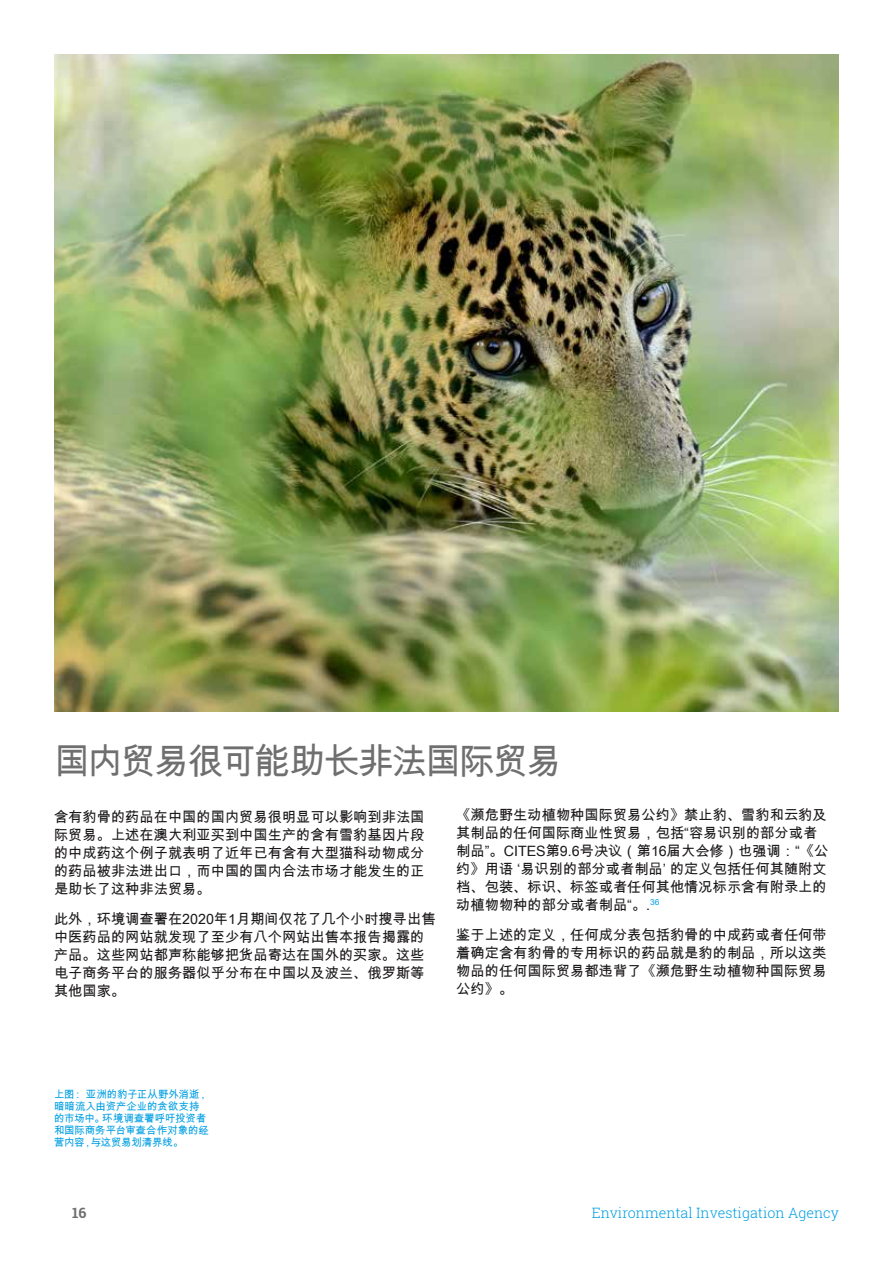
<style>
.page{position:relative;width:893px;height:1263px;background:#fff}
.page>*{position:absolute;margin:0;border:0;box-sizing:border-box;transform-origin:0 0}
.t1{font:36px "Arial Unicode MS";letter-spacing:-.065em;color:#706f6f}
.t2{font:14.25px/18px "Arial Unicode MS";color:#1a1718;text-align:justify}
.t3{font:300 14.25px "Roboto Slab";color:#009fe3}
.t4{font:700 14.25px "Roboto Slab";color:#706f6f}
.t5{font:10.5px/12px "Arial Unicode MS";letter-spacing:-.015em;color:#009fe3}
</style>
<div class="page">
<img style="left:54px;top:54px;width:785px;height:657px">
<h1 class="t1" style="left:54px;top:735px;width:510px">国内贸易很可能助长非法国际贸易</h1>
<p class="t2" style="left:54px;top:807px;width:372px">含有豹骨的药品在中国的国内贸易很明显可以影响到非法国际贸易。上述在澳大利亚买到中国生产的含有雪豹基因片段的中成药这个例子就表明了近年已有含有大型猫科动物成分的药品被非法进出口，而中国的国内合法市场才能发生的正是助长了这种非法贸易。</p>
<p class="t2" style="left:54px;top:909px;width:383px;text-align:left">此外，环境调查署在2020年1月期间仅花了几个小时搜寻出售中医药品的网站就发现了至少有八个网站出售本报告揭露的产品。这些网站都声称能够把货品寄达在国外的买家。这些电子商务平台的服务器似乎分布在中国以及波兰、俄罗斯等其他国家。</p>
<p class="t2" style="left:456px;top:805px;width:374px;text-align:left">《濒危野生动植物种国际贸易公约》禁止豹、雪豹和云豹及其制品的任何国际商业性贸易，包括“容易识别的部分或者制品”。CITES第9.6号决议（第16届大会修）也强调：“《公约》用语 ‘易识别的部分或者制品’ 的定义包括任何其随附文档、包装、标识、标签或者任何其他情况标示含有附录上的动植物物种的部分或者制品“。.<sup>36</sup></p>
<p class="t2" style="left:456px;top:925px;width:372px">鉴于上述的定义，任何成分表包括豹骨的中成药或者任何带着确定含有豹骨的专用标识的药品就是豹的制品，所以这类物品的任何国际贸易都违背了《濒危野生动植物种国际贸易公约》。</p>
<p class="t5" style="left:54px;top:1088px;width:156px">上图： 亚洲的豹子正从野外消逝，暗暗流入由资产企业的贪欲支持的市场中。环境调查署呼吁投资者和国际商务平台审查合作对象的经营内容，与这贸易划清界线。</p>
<p class="t4" style="left:72px;top:1203px;width:16px">16</p>
<p class="t3" style="left:592px;top:1203px;width:249px">Environmental Investigation Agency</p>
</div>
